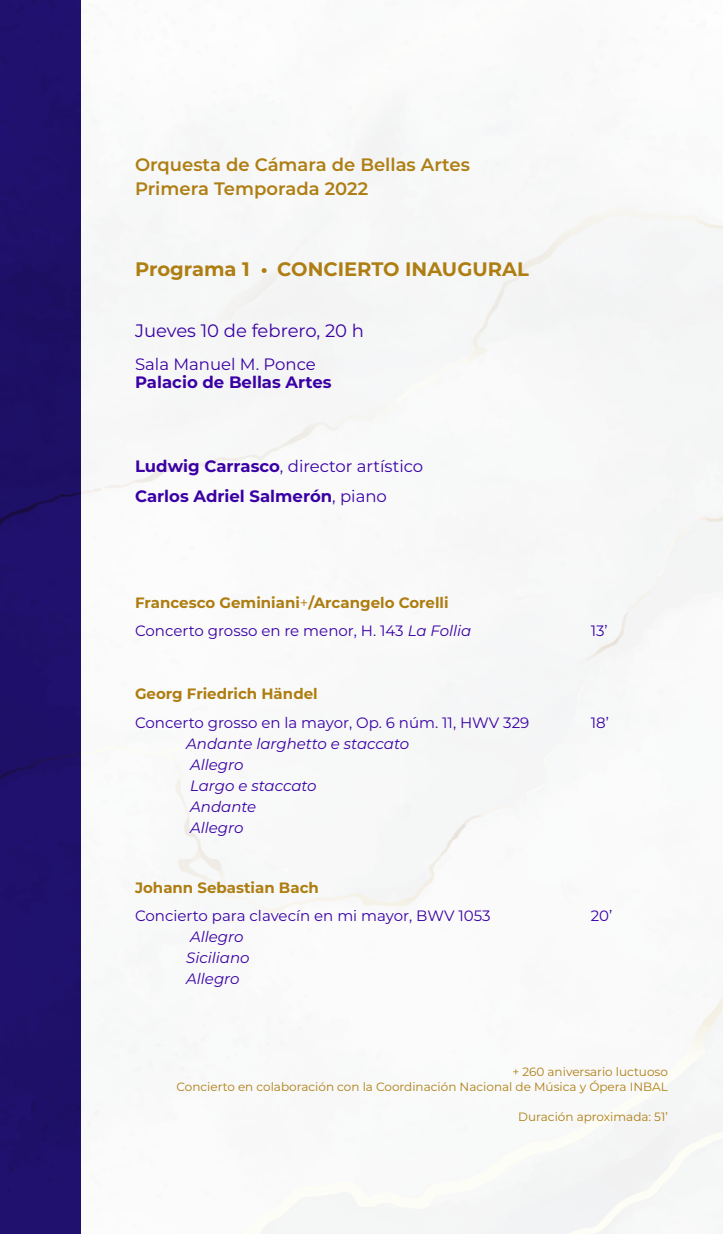
<style>
.page{position:relative;width:723px;height:1234px;background:#fff}
.page>*{position:absolute;margin:0;border:0;box-sizing:border-box;transform-origin:0 0}
.t1{font:700 19.5px "Montserrat";color:#ae7e12}
.t2{font:600 18px/24.5px "Montserrat";color:#ae7e12}
.t3{font:18px "Montserrat";color:#3a00a5}
.t4{font:700 16.5px/30.2px "Montserrat";color:#3a00a5}
.t5{font:16.5px "Montserrat";color:#3a00a5}
.t6{font:700 15px/28.5px "Montserrat";color:#ae7d10}
.t7{font:15px "Montserrat";color:#3a00a5}
.t8{font:italic 15px/21px "Montserrat";color:#3a00a5}
.t9{font:12px/15px "Montserrat";color:#ae7e12;text-align:right}
.s1{font-weight:400}
.s2{font-weight:400;color:#3a00a5}
.s3{font-weight:400;font-style:italic;color:#3a00a5}
</style>
<div class="page">
<div style="left:81px;top:0;width:642px;height:1233px;background:#f8f9f9"></div>
<div style="left:0;top:0;width:81px;height:1233px;background:#1f116b"></div>
<p class="t2" style="left:135px;top:151px;width:336px">Orquesta de Cámara de Bellas Artes<br>Primera Temporada 2022</p>
<h1 class="t1" style="left:135px;top:254px;width:395px">Programa 1 • CONCIERTO INAUGURAL</h1>
<p class="t3" style="left:135px;top:318px;width:230px">Jueves 10 de febrero, 20 h</p>
<p class="t5" style="left:135px;top:352px;width:182px">Sala Manuel M. Ponce</p>
<p class="t4" style="left:135px;top:366px;width:198px">Palacio de Bellas Artes</p>
<p class="t4" style="left:135px;top:450px;width:290px">Ludwig Carrasco<span class="s1">, director artístico<br></span>Carlos Adriel Salmerón<span class="s1">, piano</span></p>
<p class="t6" style="left:135px;top:587px;width:338px">Francesco Geminiani<span class="s1">+</span>/Arcangelo Corelli<br><span class="s2">Concerto grosso en re menor, H. 143</span> <span class="s3">La Follia</span></p>
<p class="t7" style="left:591px;top:620px;width:19px">13’</p>
<p class="t6" style="left:135px;top:678px;width:184px">Georg Friedrich Händel</p>
<p class="t7" style="left:135px;top:712px;width:396px">Concerto grosso en la mayor, Op. 6 núm. 11, HWV 329</p>
<p class="t7" style="left:591px;top:712px;width:20px">18’</p>
<p class="t8" style="left:186px;top:732px;width:225px">Andante larghetto e staccato<br>Allegro<br>Largo e staccato<br>Andante<br>Allegro</p>
<p class="t6" style="left:135px;top:872px;width:185px">Johann Sebastian Bach</p>
<p class="t7" style="left:135px;top:905px;width:357px">Concierto para clavecín en mi mayor, BWV 1053</p>
<p class="t7" style="left:591px;top:905px;width:23px">20’</p>
<p class="t8" style="left:186px;top:925px;width:65px">Allegro<br>Siciliano<br>Allegro</p>
<p class="t9" style="left:176px;top:1063px;width:493px">+ 260 aniversario luctuoso<br>Concierto en colaboración con la Coordinación Nacional de Música y Ópera INBAL</p>
<p class="t9" style="left:518px;top:1108px;width:151px">Duración aproximada: 51’</p>
</div>
